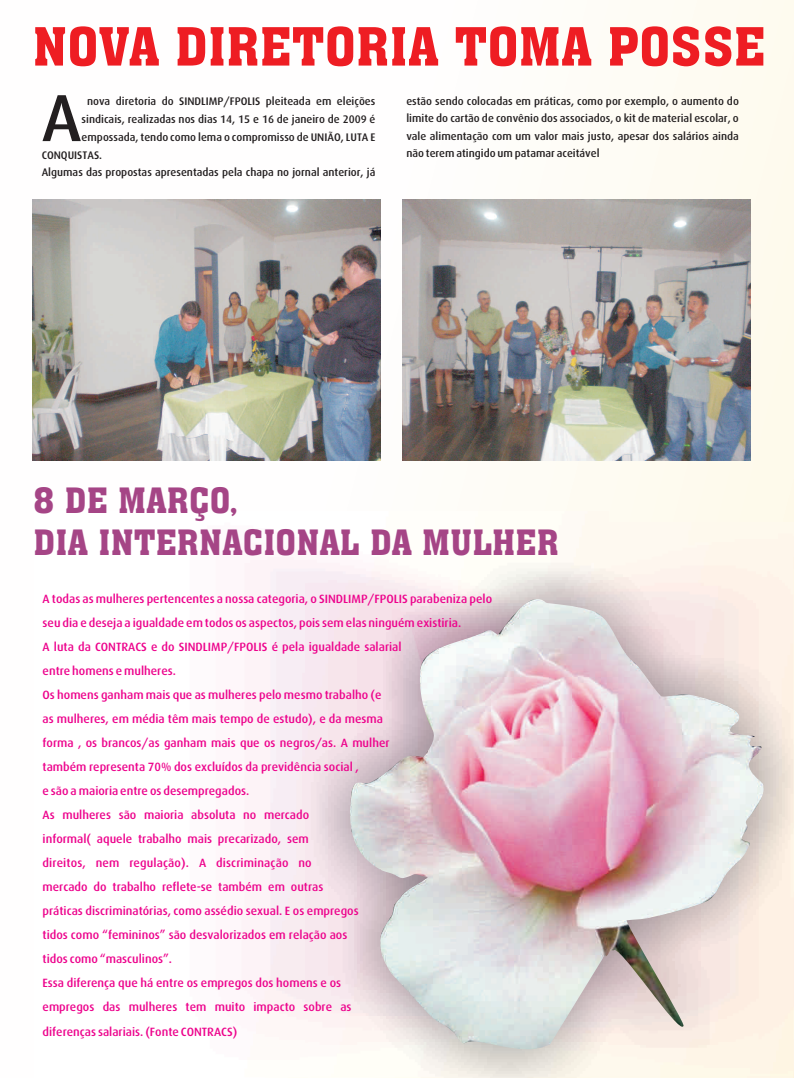
<style>
.page{position:relative;width:794px;height:1078px;background:#fff}
.page>*{position:absolute;margin:0;border:0;box-sizing:border-box;transform-origin:0 0}
.t1{font:500 66.6px "Dax";color:#231f20}
.t2{font:51.7px "Aachen BT";color:#ee1d23}
.t3{font:34.3px/42.2px "Aachen BT";color:#a54586}
.t4{font:500 12px/24px "Dax";color:#ed028c}
.t5{font:500 11px/17.3px "Dax";color:#231f20;text-align:justify}
</style>
<div class="page">
<div style="left:0;top:0;width:794px;height:1077px;background:linear-gradient(to right,#fefeff,#fdfaf0)"></div>
<div style="left:608px;top:522px;width:186px;height:35px;background:#fef9ed"></div>
<img style="left:34px;top:512px;width:574px;height:565px">
<img style="left:309px;top:557px;width:485px;height:520px">
<img style="left:347px;top:588px;width:419px;height:471px">
<img style="left:402px;top:199px;width:348px;height:261px">
<img style="left:33px;top:199px;width:347px;height:261px">
<h2 class="t2" style="left:33px;top:26px;width:734px">NOVA DIRETORIA TOMA POSSE</h2>
<p class="t5" style="left:87px;top:92px;width:290px">nova diretoria do SINDLIMP/FPOLIS pleiteada em eleições</p>
<h1 class="t1" style="left:42px;top:80px;width:41px">A</h1>
<p class="t5" style="left:406px;top:92px;width:334px">estão sendo colocadas em práticas, como por exemplo, o aumento do limite do cartão de convênio dos associados, o kit de material escolar, o vale alimentação com um valor mais justo, apesar dos salários ainda não terem atingido um patamar aceitável</p>
<p class="t5" style="left:82px;top:110px;width:295px">sindicais, realizadas nos dias 14, 15 e 16 de janeiro de 2009 é</p>
<p class="t5" style="left:82px;top:128px;width:295px">empossada, tendo como lema o compromisso de UNIÃO, LUTA E</p>
<p class="t5" style="left:42px;top:146px;width:62px">CONQUISTAS.</p>
<p class="t5" style="left:42px;top:164px;width:335px">Algumas das propostas apresentadas pela chapa no jornal anterior, já</p>
<h3 class="t3" style="left:34px;top:482px;width:527px">8 DE MARÇO,<br>DIA INTERNACIONAL DA MULHER</h3>
<p class="t4" style="left:43px;top:586px;width:451px">A todas as mulheres pertencentes a nossa categoria, o SINDLIMP/FPOLIS parabeniza pelo seu dia e deseja a igualdade em todos os aspectos, pois sem elas ninguém existiria.<br>A luta da CONTRACS e do SINDLIMP/FPOLIS é pela igualdade salarial<br>entre homens e mulheres.<br>Os homens ganham mais que as mulheres pelo mesmo trabalho (e<br>as mulheres, em média têm mais tempo de estudo), e da mesma<br>forma , os brancos/as ganham mais que os negros/as. A mulher<br>também representa 70% dos excluídos da previdência social ,<br>e são a maioria entre os desempregados.<br>As mulheres são maioria absoluta no mercado<br>informal( aquele trabalho mais precarizado, sem<br>direitos, nem regulação). A discriminação no<br>mercado do trabalho reflete-se também em outras<br>práticas discriminatórias, como assédio sexual. E os empregos<br>tidos como “femininos” são desvalorizados em relação aos<br>tidos como “masculinos”.<br>Essa diferença que há entre os empregos dos homens e os<br>empregos das mulheres tem muito impacto sobre as<br>diferenças salariais. (Fonte CONTRACS)</p>
</div>
